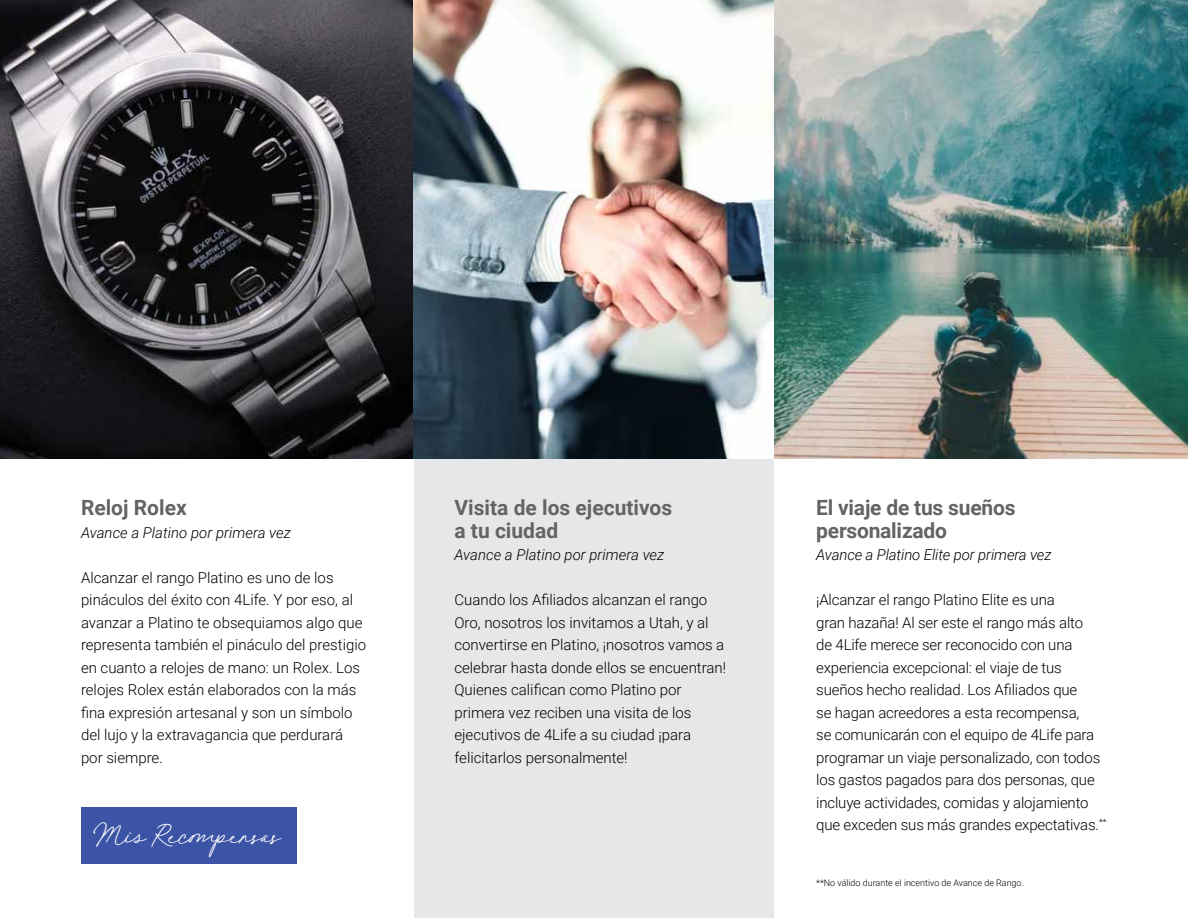
<style>
.page{position:relative;width:1188px;height:918px;background:#fff}
.page>*{position:absolute;margin:0;border:0;box-sizing:border-box;transform-origin:0 0}
.t1{font:28.5px "Juniperand Sage";color:#fff}
.t2{font:700 21px/22.5px "Roboto";color:#636466}
.t3{font:300 15px/22.5px "Roboto";color:#000}
.t4{font:italic 300 15px "Roboto";color:#000}
.t5{font:300 9px "Roboto";color:#000}
</style>
<div class="page">
<img style="left:0;top:0;width:1188px;height:459px">
<div style="left:414px;top:459px;width:360px;height:459px;background:#e6e7e8"></div>
<div style="left:81px;top:807px;width:216px;height:57px;background:#3c54a5"></div>
<h2 class="t2" style="left:81px;top:496px;width:107px">Reloj Rolex</h2>
<p class="t4" style="left:81px;top:522px;width:211px">Avance a Platino por primera vez</p>
<p class="t3" style="left:81px;top:566px;width:287px">Alcanzar el rango Platino es uno de los pináculos del éxito con 4Life. Y por eso, al avanzar a Platino te obsequiamos algo que representa también el pináculo del prestigio en cuanto a relojes de mano: un Rolex. Los relojes Rolex están elaborados con la más fina expresión artesanal y son un símbolo del lujo y la extravagancia que perdurará por siempre.</p>
<h1 class="t1" style="left:98px;top:815px;width:184px">Mis Recompensas</h1>
<h2 class="t2" style="left:454px;top:496px;width:219px">Visita de los ejecutivos a tu ciudad</h2>
<p class="t4" style="left:454px;top:544px;width:211px">Avance a Platino por primera vez</p>
<p class="t3" style="left:454px;top:588px;width:273px">Cuando los Afiliados alcanzan el rango Oro, nosotros los invitamos a Utah, y al convertirse en Platino, ¡nosotros vamos a celebrar hasta donde ellos se encuentran!<br>Quienes califican como Platino por primera vez reciben una visita de los ejecutivos de 4Life a su ciudad ¡para felicitarlos personalmente!</p>
<h2 class="t2" style="left:816px;top:496px;width:201px">El viaje de tus sueños personalizado</h2>
<p class="t4" style="left:816px;top:544px;width:237px">Avance a Platino Elite por primera vez</p>
<p class="t3" style="left:816px;top:588px;width:292px">¡Alcanzar el rango Platino Elite es una<br>gran hazaña! Al ser este el rango más alto<br>de 4Life merece ser reconocido con una experiencia excepcional: el viaje de tus sueños hecho realidad. Los Afiliados que<br>se hagan acreedores a esta recompensa,<br>se comunicarán con el equipo de 4Life para programar un viaje personalizado, con todos los gastos pagados para dos personas, que incluye actividades, comidas y alojamiento que exceden sus más grandes expectativas.<sup>**</sup></p>
<p class="t5" style="left:816px;top:877px;width:209px">**No válido durante el incentivo de Avance de Rango.</p>
</div>
